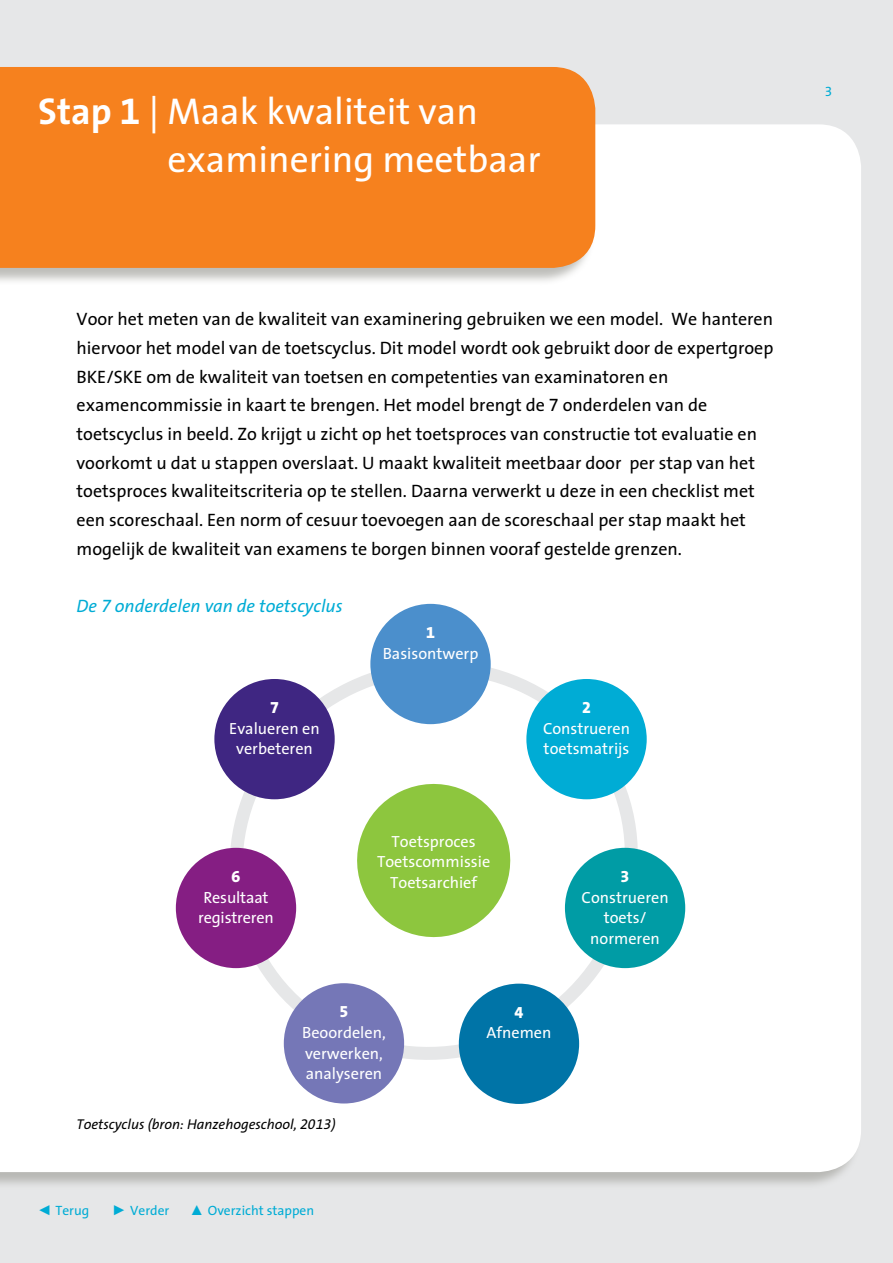
<style>
.page{position:relative;width:893px;height:1263px;background:#e6e7e8}
.page>*{position:absolute;margin:0;border:0;box-sizing:border-box;transform-origin:0 0}
.t1{font:37.5px/47.8px "Cito The Sans";color:#fff}
.t2{font:18px/28.7px "Cito The Sans";color:#000}
.t3{font:italic 18px "Cito The Sans";color:#00acd5}
.t4{font:16.2px/20.7px "Cito The Sans";color:#fff;text-align:center}
.t5{font:800 16.2px "Cito The Sans";color:#fff}
.t6{font:italic 14.25px "Cito The Sans";color:#000}
.t7{font:13.5px "Cito The Sans";color:#00acd5}
.s1{font-weight:700}
.s2{font-family:"Arial";font-size:14.25px}
</style>
<div class="page">
<div style="left:0;top:124px;width:861px;height:1048px;background:#fff"></div>
<div style="left:0;top:67px;width:595px;height:219px;background:#a9a9a4;opacity:.75"></div>
<div style="left:0;top:67px;width:595px;height:201px;background:#f6811e"></div>
<div style="left:209px;top:640px;width:450px;height:440px;background:#fff"></div>
<svg style="left:346px;top:773px;width:175px;height:175px;background:#badc8a"></svg>
<div style="left:370px;top:604px;width:121px;height:120px;background:#4b8fcc;border-radius:50%"></div>
<div style="left:526px;top:679px;width:121px;height:120px;background:#00acd5;border-radius:50%"></div>
<div style="left:565px;top:848px;width:120px;height:120px;background:#009ca5;border-radius:50%"></div>
<div style="left:459px;top:984px;width:120px;height:120px;background:#0074a7;border-radius:50%"></div>
<div style="left:284px;top:983px;width:120px;height:120px;background:#7577b7;border-radius:50%"></div>
<div style="left:176px;top:848px;width:120px;height:120px;background:#851e83;border-radius:50%"></div>
<div style="left:214px;top:679px;width:121px;height:120px;background:#3f2682;border-radius:50%"></div>
<h1 class="t1" style="left:167px;top:87px;width:375px;text-indent:-129px"><span class="s1">Stap 1</span> | Maak kwaliteit van examinering meetbaar</h1>
<p class="t2" style="left:77px;top:304px;width:698px">Voor het meten van de kwaliteit van examinering gebruiken we een model. We hanteren hiervoor het model van de toetscyclus. Dit model wordt ook gebruikt door de expertgroep BKE/SKE om de kwaliteit van toetsen en competenties van examinatoren en examencommissie in kaart te brengen. Het model brengt de 7 onderdelen van de toetscyclus in beeld. Zo krijgt u zicht op het toetsproces van constructie tot evaluatie en voorkomt u dat u stappen overslaat. U maakt kwaliteit meetbaar door per stap van het toetsproces kwaliteitscriteria op te stellen. Daarna verwerkt u deze in een checklist met een scoreschaal. Een norm of cesuur toevoegen aan de scoreschaal per stap maakt het mogelijk de kwaliteit van examens te borgen binnen vooraf gestelde grenzen.</p>
<p class="t3" style="left:77px;top:591px;width:268px">De 7 onderdelen van de toetscyclus</p>
<p class="t5" style="left:270px;top:694px;width:10px">7</p>
<p class="t4" style="left:229px;top:717px;width:92px">Evalueren en verbeteren</p>
<p class="t5" style="left:232px;top:863px;width:10px">6</p>
<p class="t4" style="left:198px;top:886px;width:77px">Resultaat registreren</p>
<p class="t5" style="left:426px;top:619px;width:10px">1</p>
<p class="t4" style="left:383px;top:642px;width:97px">Basisontwerp</p>
<p class="t4" style="left:377px;top:830px;width:115px">Toetsproces<br>Toetscommissie<br>Toetsarchief</p>
<p class="t5" style="left:582px;top:694px;width:10px">2</p>
<p class="t4" style="left:543px;top:717px;width:89px;text-align:left">Construeren toetsmatrijs</p>
<p class="t5" style="left:621px;top:863px;width:10px">3</p>
<p class="t4" style="left:582px;top:886px;width:89px">Construeren toets/ normeren</p>
<p class="t5" style="left:339px;top:998px;width:10px">5</p>
<p class="t4" style="left:302px;top:1021px;width:85px;text-align:left">Beoordelen, verwerken, analyseren</p>
<p class="t6" style="left:77px;top:1112px;width:261px">Toetscyclus (bron: Hanzehogeschool, 2013)</p>
<p class="t7" style="left:37px;top:1199px;width:53px"><span class="s2">◄</span> Terug</p>
<p class="t7" style="left:112px;top:1199px;width:59px"><span class="s2">►</span> Verder</p>
<p class="t7" style="left:190px;top:1199px;width:126px"><span class="s2">▲</span> Overzicht stappen</p>
<p class="t5" style="left:514px;top:998px;width:10px">4</p>
<p class="t4" style="left:486px;top:1022px;width:66px">Afnemen</p>
<p class="t7" style="left:825px;top:80px;width:9px">3</p>
</div>
